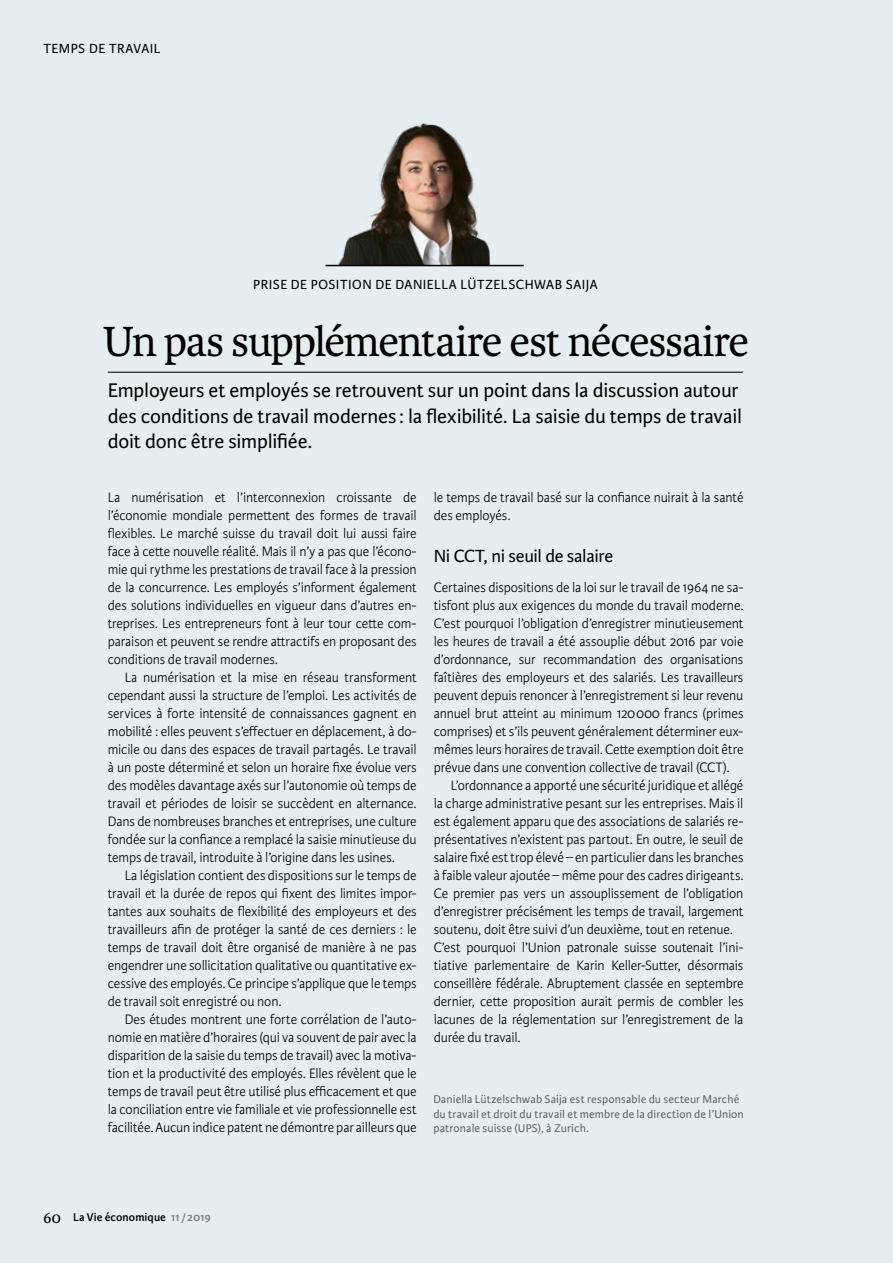
<style>
.page{position:relative;width:893px;height:1263px;background:#e6eef2}
.page>*{position:absolute;margin:0;border:0;box-sizing:border-box;transform-origin:0 0}
.t1{font:45px "Karmina";letter-spacing:-.03em;color:#000}
.t2{font:21px/25.5px "Karmina Sans";letter-spacing:-.01em;color:#000}
.t3{font:18.75px "Karmina Sans";letter-spacing:-.02em;color:#000}
.t4{font:300 14.55px/18px "Karmina Sans";letter-spacing:-.01em;color:#000;text-align:justify;scale:.96 1}
.t5{font:14.1px "Karmina Sans";letter-spacing:.035em;color:#000}
.t6{font:12px/14.4px "Karmina Sans";letter-spacing:.01em;color:#6d6966}
.t7{font:600 12px "Karmina Sans";letter-spacing:.01em;color:#000}
.s1{font-family:"Karmina";font-weight:400;font-size:16.5px}
.s2{color:#817e7b}
</style>
<div class="page">
<img style="left:325px;top:122px;width:199px;height:143px">
<hr style="left:325px;top:265px;width:199px;height:1px;background:#000">
<hr style="left:108px;top:372px;width:635px;height:1px;background:#000">
<p class="t5" style="left:43px;top:41px;width:119px">TEMPS DE TRAVAIL</p>
<p class="t5" style="left:253px;top:276px;width:346px">PRISE DE POSITION DE DANIELLA LÜTZELSCHWAB SAIJA</p>
<h1 class="t1" style="left:103px;top:316px;width:648px">Un pas supplémentaire est nécessaire</h1>
<h2 class="t2" style="left:108px;top:378px;width:636px">Employeurs et employés se retrouvent sur un point dans la discussion autour des conditions de travail modernes: la flexibilité. La saisie du temps de travail doit donc être simplifiée.</h2>
<p class="t4" style="left:108px;top:489px;width:323px">La numérisation et l’interconnexion croissante de l’économie mondiale permettent des formes de travail flexibles. Le marché suisse du travail doit lui aussi faire face à cette nouvelle réalité. Mais il n’y a pas que l’écono&shy;mie qui rythme les prestations de travail face à la pression de la concurrence. Les employés s’informent également des solutions individuelles en vigueur dans d’autres en&shy;treprises. Les entrepreneurs font à leur tour cette com&shy;paraison et peuvent se rendre attractifs en proposant des conditions de travail modernes.</p>
<p class="t4" style="left:108px;top:669px;width:323px;text-indent:17px">La numérisation et la mise en réseau transforment cependant aussi la structure de l’emploi. Les activités de services à forte intensité de connaissances gagnent en mobilité : elles peuvent s’effectuer en déplacement, à do&shy;micile ou dans des espaces de travail partagés. Le travail à un poste déterminé et selon un horaire fixe évolue vers des modèles davantage axés sur l’autonomie où temps de travail et périodes de loisir se succèdent en alternance.<br>Dans de nombreuses branches et entreprises, une culture fondée sur la confiance a remplacé la saisie minutieuse du temps de travail, introduite à l’origine dans les usines.</p>
<p class="t4" style="left:108px;top:867px;width:323px;text-indent:17px">La législation contient des dispositions sur le temps de travail et la durée de repos qui fixent des limites impor&shy;tantes aux souhaits de flexibilité des employeurs et des travailleurs afin de protéger la santé de ces derniers : le temps de travail doit être organisé de manière à ne pas engendrer une sollicitation qualitative ou quantitative ex&shy;cessive des employés. Ce principe s’applique que le temps de travail soit enregistré ou non.</p>
<p class="t4" style="left:108px;top:1011px;width:323px;text-indent:17px">Des études montrent une forte corrélation de l’auto&shy;nomie en matière d’horaires (qui va souvent de pair avec la disparition de la saisie du temps de travail) avec la motiva&shy;tion et la productivité des employés. Elles révèlent que le temps de travail peut être utilisé plus efficacement et que la conciliation entre vie familiale et vie professionnelle est facilitée. Aucun indice patent ne démontre par ailleurs que</p>
<p class="t4" style="left:434px;top:489px;width:324px">le temps de travail basé sur la confiance nuirait à la santé des employés.</p>
<p class="t3" style="left:434px;top:546px;width:181px">Ni CCT, ni seuil de salaire</p>
<p class="t4" style="left:434px;top:579px;width:324px">Certaines dispositions de la loi sur le travail de 1964 ne sa-</p>
<p class="t4" style="left:434px;top:597px;width:324px">tisfont plus aux exigences du monde du travail moderne.</p>
<p class="t4" style="left:434px;top:615px;width:324px">C’est pourquoi l’obligation d’enregistrer minutieusement</p>
<p class="t4" style="left:434px;top:633px;width:324px">les heures de travail a été assouplie début 2016 par voie</p>
<p class="t4" style="left:434px;top:651px;width:324px">d’ordonnance, sur recommandation des organisations</p>
<p class="t4" style="left:434px;top:669px;width:324px">faîtières des employeurs et des salariés. Les travailleurs</p>
<p class="t4" style="left:434px;top:687px;width:324px">peuvent depuis renoncer à l’enregistrement si leur revenu</p>
<p class="t4" style="left:434px;top:705px;width:324px">annuel brut atteint au minimum 120000 francs (primes</p>
<p class="t4" style="left:434px;top:723px;width:324px">comprises) et s’ils peuvent généralement déterminer eux-</p>
<p class="t4" style="left:434px;top:741px;width:324px">mêmes leurs horaires de travail. Cette exemption doit être</p>
<p class="t4" style="left:434px;top:759px;width:310px">prévue dans une convention collective de travail (CCT).</p>
<p class="t4" style="left:451px;top:777px;width:306px">L’ordonnance a apporté une sécurité juridique et allégé</p>
<p class="t4" style="left:434px;top:794px;width:324px">la charge administrative pesant sur les entreprises. Mais il</p>
<p class="t4" style="left:434px;top:812px;width:324px">est également apparu que des associations de salariés re-</p>
<p class="t4" style="left:434px;top:831px;width:324px">présentatives n’existent pas partout. En outre, le seuil de</p>
<p class="t4" style="left:434px;top:849px;width:324px">salaire fixé est trop élevé – en particulier dans les branches</p>
<p class="t4" style="left:434px;top:867px;width:324px">à faible valeur ajoutée – même pour des cadres dirigeants.</p>
<p class="t4" style="left:434px;top:885px;width:324px">Ce premier pas vers un assouplissement de l’obligation</p>
<p class="t4" style="left:434px;top:903px;width:324px">d’enregistrer précisément les temps de travail, largement</p>
<p class="t4" style="left:434px;top:921px;width:313px">soutenu, doit être suivi d’un deuxième, tout en retenue.</p>
<p class="t4" style="left:434px;top:939px;width:324px">C’est pourquoi l’Union patronale suisse soutenait l’ini-</p>
<p class="t4" style="left:434px;top:957px;width:324px">tiative parlementaire de Karin Keller-Sutter, désormais</p>
<p class="t4" style="left:434px;top:975px;width:324px">conseillère fédérale. Abruptement classée en septembre</p>
<p class="t4" style="left:434px;top:993px;width:324px">dernier, cette proposition aurait permis de combler les</p>
<p class="t4" style="left:434px;top:1011px;width:324px">lacunes de la réglementation sur l’enregistrement de la</p>
<p class="t4" style="left:434px;top:1029px;width:92px">durée du travail.</p>
<p class="t6" style="left:433px;top:1092px;width:312px">Daniella Lützelschwab Saija est responsable du secteur Marché du travail et droit du travail et membre de la direction de l’Union patronale suisse (UPS), à Zurich.</p>
<p class="t7" style="left:43px;top:1210px;width:169px"><span class="s1">60</span> La Vie économique <span class="s2">11/2019</span></p>
</div>
